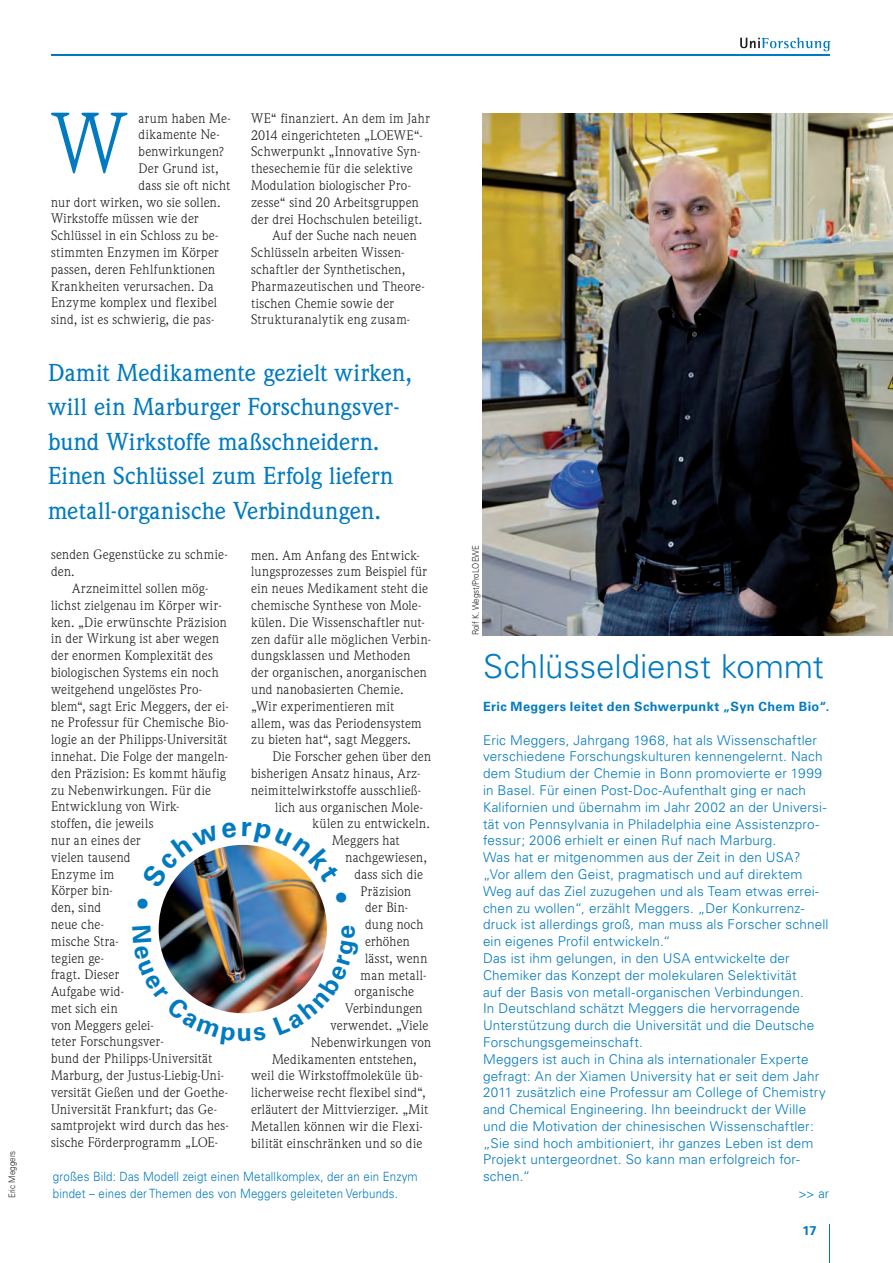
<style>
.page{position:relative;width:893px;height:1263px;background:#fff}
.page>*{position:absolute;margin:0;border:0;box-sizing:border-box;transform-origin:0 0}
.t1{font:84.3px "Weidemann Std";color:#007ac0}
.t2{font:300 33px "Univers LT Std";letter-spacing:-.005em;color:#007ac0}
.t3{font:500 24px/34.5px "Weidemann Std";color:#007ac0}
.t4{font:13.5px/16.8px "Weidemann Std";letter-spacing:.02em;color:#231f20}
.t5{font:300 13.5px/16.8px "Univers LT Std";letter-spacing:.015em;color:#007ac0}
.t6{font:13.5px "Weidemann Std";letter-spacing:.04em;color:#231f20}
.t7{font:300 12.75px/16.8px "Univers LT Std";letter-spacing:.015em;color:#007ac0;scale:.9 1}
.t8{font:700 12.75px "Univers LT Std";letter-spacing:.03em;color:#007ac0}
.t9{font:300 12.75px "Univers LT Std";letter-spacing:.015em;color:#007ac0}
.t10{font:300 9px "Univers LT Std";letter-spacing:.005em;color:#231f20;scale:.88 1}
</style>
<div class="page">
<hr style="left:829px;top:1225px;width:1px;height:38px;background:#007ac0">
<hr style="left:51px;top:54px;width:778px;height:1px;background:#007ac0">
<svg style="left:740px;top:38px;width:91px;height:13px"></svg>
<img style="left:483px;top:113px;width:410px;height:522px">
<img style="left:158px;top:844px;width:169px;height:170px">
<p class="t10" style="left:6px;top:1198px;width:56px;rotate:-90deg">Eric Meggers</p>
<h1 class="t1" style="left:51px;top:94px;width:78px">W</h1>
<p class="t4" style="left:139px;top:109px;width:94px">arum haben Me-</p>
<p class="t4" style="left:139px;top:126px;width:83px">dikamente Ne-</p>
<p class="t4" style="left:139px;top:143px;width:87px">benwirkungen?</p>
<p class="t4" style="left:139px;top:160px;width:81px">Der Grund ist,</p>
<p class="t4" style="left:139px;top:177px;width:93px">dass sie oft nicht</p>
<p class="t4" style="left:51px;top:193px;width:171px">nur dort wirken, wo sie sollen.</p>
<p class="t4" style="left:51px;top:210px;width:149px">Wirkstoffe müssen wie der</p>
<p class="t4" style="left:51px;top:227px;width:169px">Schlüssel in ein Schloss zu be-</p>
<p class="t4" style="left:51px;top:244px;width:169px">stimmten Enzymen im Körper</p>
<p class="t4" style="left:51px;top:261px;width:166px">passen, deren Fehlfunktionen</p>
<p class="t4" style="left:51px;top:277px;width:164px">Krankheiten verursachen. Da</p>
<p class="t4" style="left:51px;top:294px;width:168px">Enzyme komplex und flexibel</p>
<p class="t4" style="left:51px;top:311px;width:165px">sind, ist es schwierig, die pas-</p>
<p class="t4" style="left:251px;top:110px;width:180px">WE“ finanziert. An dem im Jahr</p>
<p class="t4" style="left:251px;top:127px;width:173px">2014 eingerichteten „LOEWE“-</p>
<p class="t4" style="left:251px;top:143px;width:171px">Schwerpunkt „Innovative Syn-</p>
<p class="t4" style="left:251px;top:160px;width:163px">thesechemie für die selektive</p>
<p class="t4" style="left:251px;top:177px;width:161px">Modulation biologischer Pro-</p>
<p class="t4" style="left:251px;top:194px;width:169px">zesse“ sind 20 Arbeitsgruppen</p>
<p class="t4" style="left:251px;top:210px;width:173px">der drei Hochschulen beteiligt.</p>
<p class="t4" style="left:272px;top:227px;width:146px">Auf der Suche nach neuen</p>
<p class="t4" style="left:251px;top:244px;width:155px">Schlüsseln arbeiten Wissen-</p>
<p class="t4" style="left:251px;top:261px;width:156px">schaftler der Synthetischen,</p>
<p class="t4" style="left:251px;top:278px;width:175px">Pharmazeutischen und Theore-</p>
<p class="t4" style="left:251px;top:294px;width:144px">tischen Chemie sowie der</p>
<p class="t4" style="left:251px;top:311px;width:161px">Strukturanalytik eng zusam-</p>
<h3 class="t3" style="left:48px;top:355px;width:366px">Damit Medikamente gezielt wirken, will ein Marburger Forschungsver&shy;bund Wirkstoffe maßschneidern.<br>Einen Schlüssel zum Erfolg liefern metall-organische Verbindungen.</h3>
<p class="t4" style="left:51px;top:546px;width:178px">senden Gegenstücke zu schmie&shy;den.</p>
<p class="t4" style="left:51px;top:580px;width:179px;text-indent:21px">Arzneimittel sollen mög&shy;lichst zielgenau im Körper wir&shy;ken. „Die erwünschte Präzision in der Wirkung ist aber wegen der enormen Komplexität des biologischen Systems ein noch weitgehend ungelöstes Pro&shy;blem“, sagt Eric Meggers, der ei&shy;ne Professur für Chemische Bio&shy;logie an der Philipps-Universität innehat. Die Folge der mangeln&shy;den Präzision: Es kommt häufig zu Nebenwirkungen. Für die<br>Entwicklung von Wirk-<br>stoffen, die jeweils<br>nur an eines der<br>vielen tausend<br>Enzyme im<br>Körper bin-<br>den, sind<br>neue che-<br>mische Stra-<br>tegien ge-<br>fragt. Dieser<br>Aufgabe wid-<br>met sich ein<br>von Meggers gelei-<br>teter Forschungsver-<br>bund der Philipps-Universität<br>Marburg, der Justus-Liebig-Uni&shy;versität Gießen und der Goethe-<br>Universität Frankfurt; das Ge&shy;samtprojekt wird durch das hes&shy;sische Förderprogramm „LOE-</p>
<p class="t7" style="left:53px;top:1168px;width:407px">großes Bild: Das Modell zeigt einen Metallkomplex, der an ein Enzym bindet – eines der Themen des von Meggers geleiteten Verbunds.</p>
<p class="t4" style="left:251px;top:546px;width:181px">men. Am Anfang des Entwick&shy;lungsprozesses zum Beispiel für ein neues Medikament steht die chemische Synthese von Mole&shy;külen. Die Wissenschaftler nut&shy;zen dafür alle möglichen Verbin&shy;dungsklassen und Methoden der organischen, anorganischen und nanobasierten Chemie. „Wir experimentieren mit allem, was das Periodensystem zu bieten hat“, sagt Meggers.</p>
<p class="t4" style="left:272px;top:748px;width:160px">Die Forscher gehen über den</p>
<p class="t4" style="left:251px;top:765px;width:171px">bisherigen Ansatz hinaus, Arz-</p>
<p class="t4" style="left:251px;top:782px;width:171px">neimittelwirkstoffe ausschließ-</p>
<p class="t4" style="left:275px;top:798px;width:149px">lich aus organischen Mole-</p>
<p class="t4" style="left:313px;top:815px;width:119px">külen zu entwickeln.</p>
<p class="t4" style="left:332px;top:832px;width:69px">Meggers hat</p>
<p class="t4" style="left:346px;top:849px;width:83px">nachgewiesen,</p>
<p class="t4" style="left:355px;top:866px;width:70px">dass sich die</p>
<p class="t4" style="left:361px;top:882px;width:52px">Präzision</p>
<p class="t4" style="left:365px;top:899px;width:45px">der Bin-</p>
<p class="t4" style="left:365px;top:916px;width:60px">dung noch</p>
<p class="t4" style="left:365px;top:933px;width:46px">erhöhen</p>
<p class="t4" style="left:365px;top:950px;width:64px">lässt, wenn</p>
<p class="t6" style="left:361px;top:967px;width:67px">man metall-</p>
<p class="t4" style="left:355px;top:983px;width:61px">organische</p>
<p class="t4" style="left:346px;top:1000px;width:79px">Verbindungen</p>
<p class="t4" style="left:331px;top:1017px;width:99px">verwendet. „Viele</p>
<p class="t4" style="left:311px;top:1033px;width:121px">Nebenwirkungen von</p>
<p class="t4" style="left:272px;top:1050px;width:146px">Medikamenten entstehen,</p>
<p class="t4" style="left:251px;top:1067px;width:173px">weil die Wirkstoffmoleküle üb-</p>
<p class="t4" style="left:251px;top:1084px;width:176px">licherweise recht flexibel sind“,</p>
<p class="t4" style="left:251px;top:1101px;width:179px">erläutert der Mittvierziger. „Mit</p>
<p class="t4" style="left:251px;top:1117px;width:173px">Metallen können wir die Flexi-</p>
<p class="t4" style="left:251px;top:1134px;width:173px">bilität einschränken und so die</p>
<p class="t10" style="left:470px;top:635px;width:105px;rotate:-90deg">Rolf K. Wegst/ProLOEWE</p>
<h2 class="t2" style="left:483px;top:646px;width:342px">Schlüsseldienst kommt</h2>
<p class="t8" style="left:483px;top:699px;width:348px">Eric Meggers leitet den Schwerpunkt „Syn Chem Bio“.</p>
<p class="t5" style="left:483px;top:731px;width:347px">Eric Meggers, Jahrgang 1968, hat als Wissenschaftler verschiedene Forschungskulturen kennengelernt. Nach dem Studium der Chemie in Bonn promovierte er 1999 in Basel. Für einen Post-Doc-Aufenthalt ging er nach Kalifornien und übernahm im Jahr 2002 an der Universi&shy;tät von Pennsylvania in Philadelphia eine Assistenzpro&shy;fessur; 2006 erhielt er einen Ruf nach Marburg.<br>Was hat er mitgenommen aus der Zeit in den USA? „Vor allem den Geist, pragmatisch und auf direktem Weg auf das Ziel zuzugehen und als Team etwas errei&shy;chen zu wollen“, erzählt Meggers. „Der Konkurrenz&shy;druck ist allerdings groß, man muss als Forscher schnell ein eigenes Profil entwickeln.“<br>Das ist ihm gelungen, in den USA entwickelte der Chemiker das Konzept der molekularen Selektivität<br>auf der Basis von metall-organischen Verbindungen.<br>In Deutschland schätzt Meggers die hervorragende Unterstützung durch die Universität und die Deutsche Forschungsgemeinschaft.<br>Meggers ist auch in China als internationaler Experte gefragt: An der Xiamen University hat er seit dem Jahr 2011 zusätzlich eine Professur am College of Chemistry and Chemical Engineering. Ihn beeindruckt der Wille und die Motivation der chinesischen Wissenschaftler: „Sie sind hoch ambitioniert, ihr ganzes Leben ist dem Projekt untergeordnet. So kann man erfolgreich for&shy;schen.“</p>
<p class="t9" style="left:798px;top:1186px;width:32px">&gt;&gt; ar</p>
<p class="t8" style="left:803px;top:1223px;width:15px">17</p>
</div>
